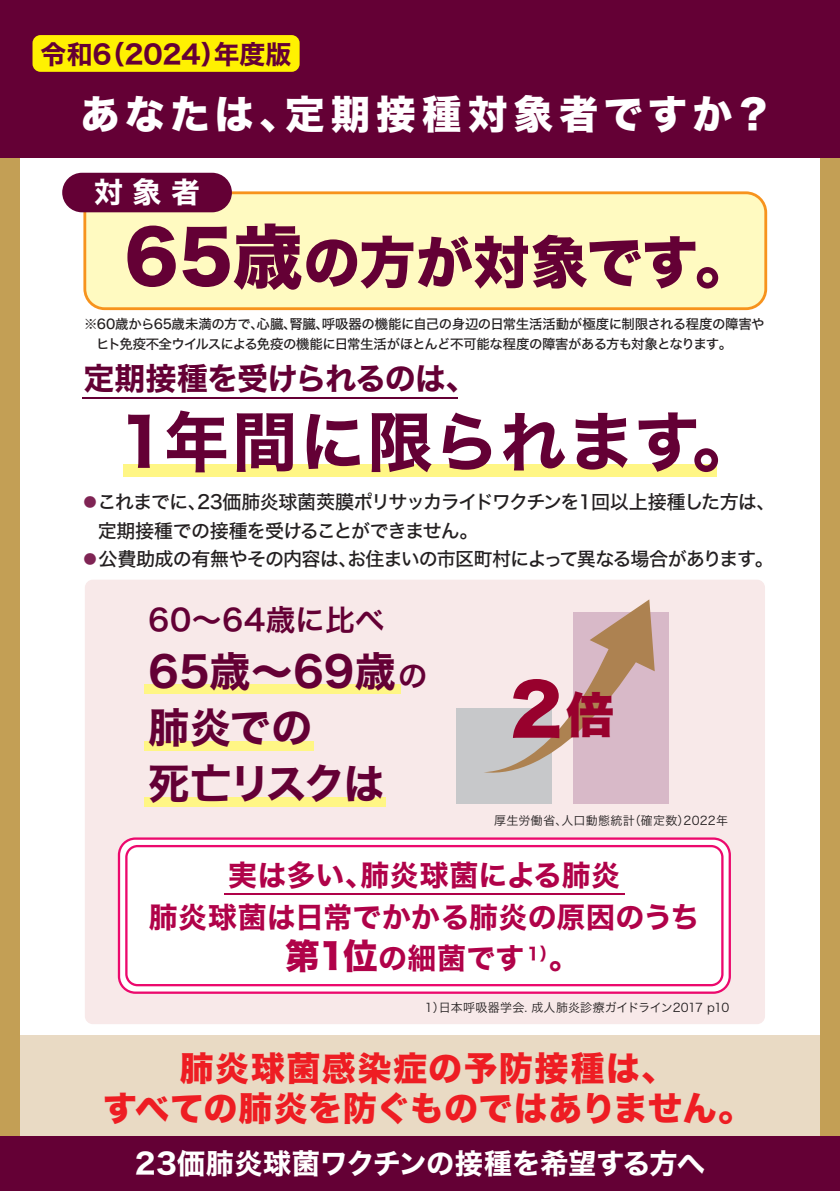
<style>
.page{position:relative;width:840px;height:1191px;background:#fff}
.page>*{position:absolute;margin:0;border:0;box-sizing:border-box;transform-origin:0 0}
.t1{font:69px "Hira Kaku DS W8 83 pv RKSJ H";color:#98012d}
.t2{font:65.2px "Hira Kaku DS W7 83 pv RKSJ H";letter-spacing:.025em;color:#640035}
.t3{font:56.4px "Hira Kaku DS W8 83 pv RKSJ H";letter-spacing:-.005em;color:#640035}
.t4{font:41.4px/56.2px "Hira Kaku DS W7 83 pv RKSJ H";letter-spacing:-.005em;color:#640035}
.t5{font:39.4px "Hira Kaku DS W8 83 pv RKSJ H";letter-spacing:.135em;color:#fff}
.t6{font:33.8px/39.8px "Hira Kaku DS W8 83 pv RKSJ H";letter-spacing:.03em;color:#ee1d23;text-align:center}
.t7{font:31px "Hira Kaku DS W7 83 pv RKSJ H";letter-spacing:-.035em;color:#640035}
.t8{font:29.8px "Hira Kaku DS W6 83 pv RKSJ H";color:#640035}
.t9{font:29px/41.8px "Hiragino Sans W7 90 pv RKSJ H";letter-spacing:.01em;color:#b00249;text-align:center}
.t10{font:29px "Hira Kaku DS W7 83 pv RKSJ H";color:#fff}
.t11{font:28.2px "Hira Kaku DS W7 83 pv RKSJ H";letter-spacing:-.01em;color:#fff}
.t12{font:25.8px "Hira Kaku DS W7 83 pv RKSJ H";letter-spacing:-.005em;color:#640035}
.t13{font:19px/28.2px "Hira Kaku DS W5 83 pv RKSJ H";letter-spacing:-.05em;color:#231f20}
.t14{font:13.4px/19.8px "Hira Kaku DS W5 83 pv RKSJ H";letter-spacing:-.035em;color:#231f20}
.t15{font:12px "Hira Kaku Std W3 90 pv RKSJ H";letter-spacing:.015em;color:#231f20}
.s1{font-size:70.4px}
.s2{font-size:13.4px;color:#7f2454}
.s3{font-family:"Hira Kaku DS W6 83 pv RKSJ H";font-size:29.8px}
.s4{font-size:48.4px}
.s5{font-family:"Hiragino Sans W8 90 pv RKSJ H";font-size:34.6px}
</style>
<div class="page">
<div style="left:0;top:1034px;width:839px;height:105px;background:#e9dac4"></div>
<div style="left:0;top:2px;width:20px;height:1187px;background:#c39f55"></div>
<div style="left:819px;top:2px;width:20px;height:1187px;background:#c39f55"></div>
<div style="left:85px;top:579px;width:679px;height:445px;background:#f8e9e9;border-radius:8px"></div>
<div style="left:144px;top:684px;width:256px;height:10px;background:#fff685"></div>
<div style="left:144px;top:741px;width:169px;height:9px;background:#fff685"></div>
<div style="left:144px;top:797px;width:241px;height:10px;background:#fff685"></div>
<div style="left:83px;top:191px;width:683px;height:119px;background:#fffac1"></div>
<div style="left:62px;top:173px;width:170px;height:39px;background:#640035;border-radius:20px"></div>
<div style="left:123px;top:464px;width:593px;height:12px;background:#fff685"></div>
<div style="left:0;top:0;width:839px;height:157px;background:#640035"></div>
<div style="left:32px;top:35px;width:267px;height:37px;background:#fff101;border-radius:8px"></div>
<svg style="left:118px;top:837px;width:612px;height:156px;fill:#fff"></svg>
<div style="left:125px;top:845px;width:598px;height:141px;background:#fff"></div>
<hr style="left:223px;top:893px;width:401px;height:1px;background:#b00249">
<div style="left:455px;top:708px;width:96px;height:96px;background:#c7c8ca"></div>
<div style="left:572px;top:612px;width:96px;height:192px;background:#d8b9c8"></div>
<svg style="left:484px;top:599px;width:170px;height:175px"></svg>
<hr style="left:83px;top:398px;width:375px;height:1px;background:#640035">
<div style="left:0;top:1136px;width:839px;height:55px;background:#640035"></div>
<h3 class="t12" style="left:41px;top:44px;width:252px">令和6（2024）年度版</h3>
<h3 class="t5" style="left:80px;top:99px;width:694px">あなたは、定期接種対象者ですか？</h3>
<h3 class="t10" style="left:94px;top:182px;width:107px">対 象 者</h3>
<h3 class="t3" style="left:124px;top:241px;width:628px"><span class="s1">65歳</span>の方が対象です。</h3>
<p class="t14" style="left:96px;top:316px;width:669px;text-indent:-12px">※60歳から65歳未満の方で、心臓、腎臓、呼吸器の機能に自己の身辺の日常生活活動が極度に制限される程度の障害やヒト免疫不全ウイルスによる免疫の機能に日常生活がほとんど不可能な程度の障害がある方も対象となります。</p>
<h3 class="t7" style="left:83px;top:366px;width:394px">定期接種を受けられるのは、</h3>
<h2 class="t2" style="left:118px;top:417px;width:639px">1年間に限られます。</h2>
<h3 class="t13" style="left:98px;top:490px;width:679px;text-indent:-14px"><span class="s2">●</span>これまでに、23価肺炎球菌莢膜ポリサッカライドワクチンを１回以上接種した方は、定期接種での接種を受けることができません。</h3>
<h3 class="t13" style="left:83px;top:547px;width:691px"><span class="s2">●</span> 公費助成の有無やその内容は、お住まいの市区町村によって異なる場合があります。</h3>
<h3 class="t8" style="left:148px;top:608px;width:237px">60～64歳に比べ</h3>
<h3 class="t4" style="left:148px;top:649px;width:280px">65歳～69歳<span class="s3">の</span>肺炎での<br>死亡リスクは</h3>
<h1 class="t1" style="left:509px;top:683px;width:106px">2<span class="s4">倍</span></h1>
<p class="t15" style="left:494px;top:815px;width:235px">厚生労働省、人口動態統計（確定数）2022年</p>
<h3 class="t9" style="left:149px;top:857px;width:551px">実は多い、肺炎球菌による肺炎<br>肺炎球菌は日常でかかる肺炎の原因のうち<span class="s5">第1位</span>の細菌です<sup>１）</sup>。</h3>
<p class="t15" style="left:424px;top:1002px;width:306px">1）日本呼吸器学会. 成人肺炎診療ガイドライン2017 p10</p>
<h3 class="t6" style="left:103px;top:1052px;width:650px">肺炎球菌感染症の予防接種は、<br>すべての肺炎を防ぐものではありません。</h3>
<h3 class="t11" style="left:135px;top:1153px;width:571px">23価肺炎球菌ワクチンの接種を希望する方へ</h3>
</div>
